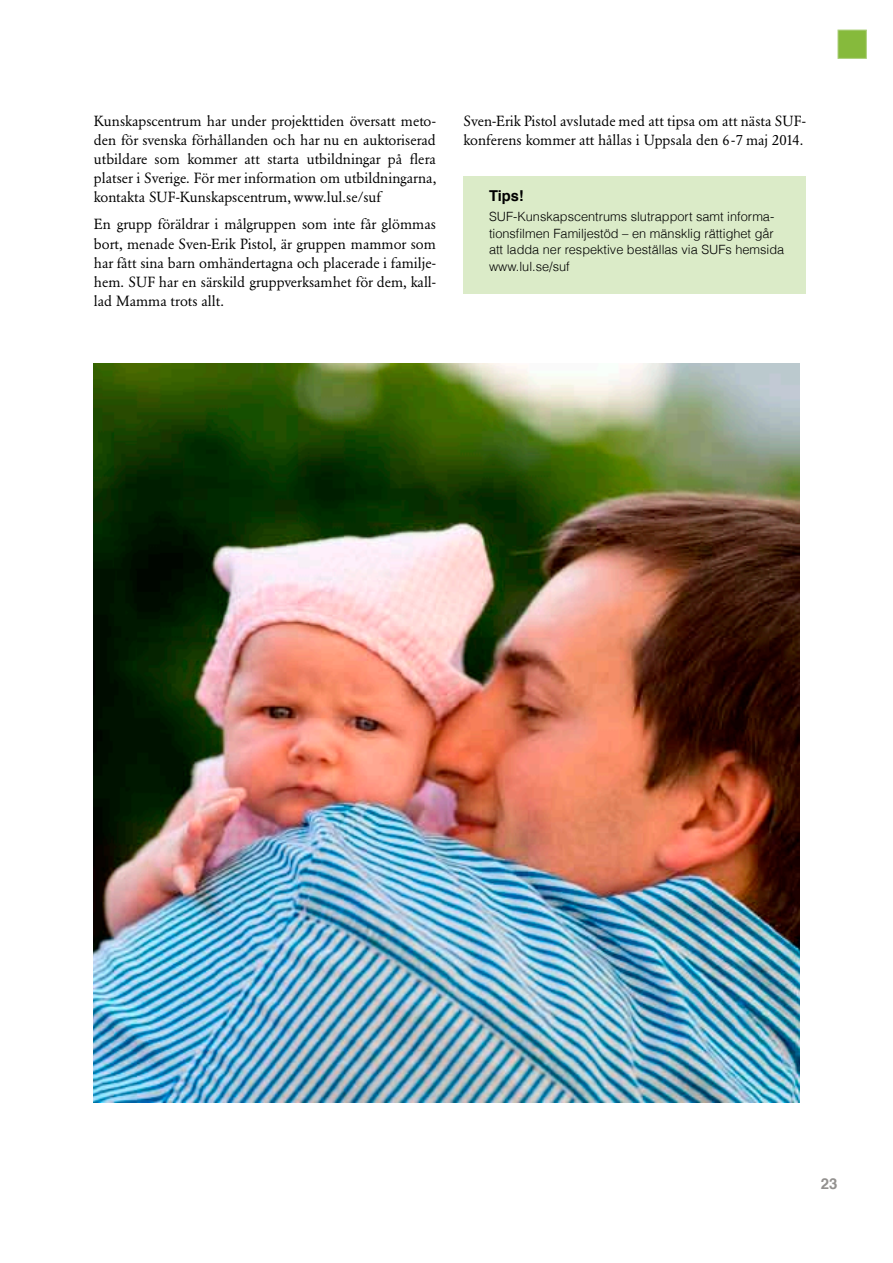
<style>
.page{position:relative;width:893px;height:1263px;background:#fff}
.page>*{position:absolute;margin:0;border:0;box-sizing:border-box;transform-origin:0 0}
.t1{font:700 15px "Helvetica";color:#000}
.t2{font:700 15px "Helvetica";color:#93918f}
.t3{font:14.55px/19px "Garamond Berth BQ";color:#000;text-align:justify}
.t4{font:300 12.75px/16.5px "Helvetica";color:#000}
</style>
<div class="page">
<img style="left:94px;top:364px;width:705px;height:738px">
<div style="left:464px;top:176px;width:342px;height:117px;background:#dbebc8"></div>
<div style="left:838px;top:30px;width:29px;height:29px;background:#86ba3c;border:1px solid #abcf7b"></div>
<p class="t3" style="left:94px;top:111px;width:344px">Kunskapscentrum har under projekttiden översatt meto&shy;den för svenska förhållanden och har nu en auktoriserad utbildare som kommer att starta utbildningar på flera platser i Sverige. För mer information om utbildningarna, kontakta SUF-Kunskapscentrum, www.lul.se/suf</p>
<p class="t3" style="left:94px;top:215px;width:343px">En grupp föräldrar i målgruppen som inte får glömmas bort, menade Sven-Erik Pistol, är gruppen mammor som har fått sina barn omhändertagna och placerade i familje&shy;hem. SUF har en särskild gruppverksamhet för dem, kal - lad Mamma trots allt.</p>
<p class="t3" style="left:464px;top:111px;width:344px">Sven-Erik Pistol avslutade med att tipsa om att nästa SUF&shy;konferens kommer att hållas i Uppsala den 6-7 maj 2014.</p>
<p class="t1" style="left:489px;top:183px;width:36px">Tips!</p>
<p class="t4" style="left:489px;top:208px;width:297px">SUF-Kunskapscentrums slutrapport samt informa&shy;tionsfilmen Familjestöd – en mänsklig rättighet går att ladda ner respektive beställas via SUFs hemsida www.lul.se/suf</p>
<p class="t2" style="left:821px;top:1172px;width:18px">23</p>
</div>
